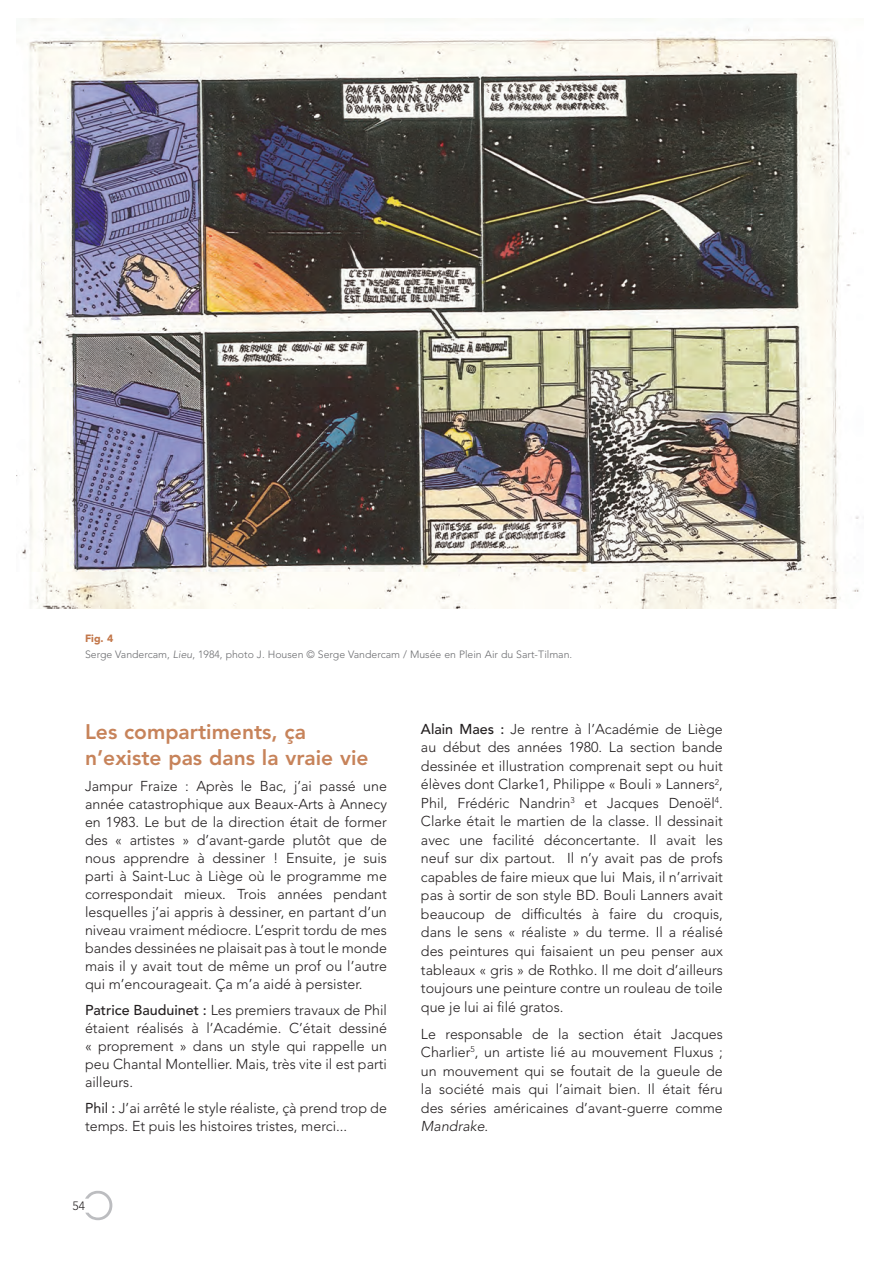
<style>
.page{position:relative;width:893px;height:1263px;background:#fff}
.page>*{position:absolute;margin:0;border:0;box-sizing:border-box;transform-origin:0 0}
.t1{font:800 21px/26.1px "Avenir LT Std";color:#c7835a}
.t2{font:300 14.25px/18.5px "Avenir LT Std";color:#231f20;text-align:justify}
.t3{font:300 12px "Avenir LT Std";color:#231f20}
.t4{font:300 10.5px/16.8px "Avenir LT Std";color:#6c6d70}
.s1{font-weight:900;color:#c27649}
.s2{font-style:italic}
.s3{font-weight:500}
.s4{font-weight:400}
</style>
<div class="page">
<svg style="left:85px;top:1191px;width:27px;height:29px"></svg>
<img style="left:17px;top:19px;width:842px;height:589px">
<p class="t4" style="left:85px;top:630px;width:489px"><span class="s1">Fig. 4<br></span>Serge Vandercam, <span class="s2">Lieu</span>, 1984, photo J. Housen © Serge Vandercam / Musée en Plein Air du Sart-Tilman.</p>
<h1 class="t1" style="left:85px;top:718px;width:285px">Les compartiments, ça n’existe pas dans la vraie vie</h1>
<p class="t2" style="left:85px;top:777px;width:303px;line-height:18px">Jampur Fraize : Après le Bac, j’ai passé une année catastrophique aux Beaux-Arts à Annecy en 1983. Le but de la direction était de former des « artistes » d’avant-garde plutôt que de nous apprendre à dessiner ! Ensuite, je suis parti à Saint-Luc à Liège où le programme me correspondait mieux. Trois années pendant lesquelles j’ai appris à dessiner, en partant d’un niveau vraiment médiocre. L’esprit tordu de mes bandes dessinées ne plaisait pas à tout le monde mais il y avait tout de même un prof ou l’autre qui m’encourageait. Ça m’a aidé à persister.</p>
<p class="t2" style="left:85px;top:1001px;width:303px;line-height:18px"><span class="s3">Patrice Bauduinet :</span> Les premiers travaux de Phil étaient réalisés à l’Académie. C’était dessiné « proprement » dans un style qui rappelle un peu Chantal Montellier. Mais, très vite il est parti ailleurs.</p>
<p class="t2" style="left:85px;top:1099px;width:303px;line-height:18px"><span class="s4">Phil :</span> J’ai arrêté le style réaliste, çà prend trop de temps. Et puis les histoires tristes, merci...</p>
<p class="t3" style="left:73px;top:1199px;width:14px">54</p>
<p class="t2" style="left:421px;top:720px;width:303px"><span class="s3">Alain Maes :</span> Je rentre à l’Académie de Liège au début des années 1980. La section bande dessinée et illustration comprenait sept ou huit élèves dont Clarke1, Philippe « Bouli » Lanners<sup>2</sup>, Phil, Frédéric Nandrin<sup>3</sup> et Jacques Denoël<sup>4</sup>.<br>Clarke était le martien de la classe. Il dessinait avec une facilité déconcertante. Il avait les neuf sur dix partout. Il n’y avait pas de profs capables de faire mieux que lui Mais, il n’arrivait pas à sortir de son style BD. Bouli Lanners avait beaucoup de difficultés à faire du croquis, dans le sens « réaliste » du terme. Il a réalisé des peintures qui faisaient un peu penser aux tableaux « gris » de Rothko. Il me doit d’ailleurs toujours une peinture contre un rouleau de toile que je lui ai filé gratos.</p>
<p class="t2" style="left:421px;top:1024px;width:303px">Le responsable de la section était Jacques Charlier<sup>5</sup>, un artiste lié au mouvement Fluxus ; un mouvement qui se foutait de la gueule de la société mais qui l’aimait bien. Il était féru des séries américaines d’avant-guerre comme <span class="s2">Mandrake</span>.</p>
</div>
